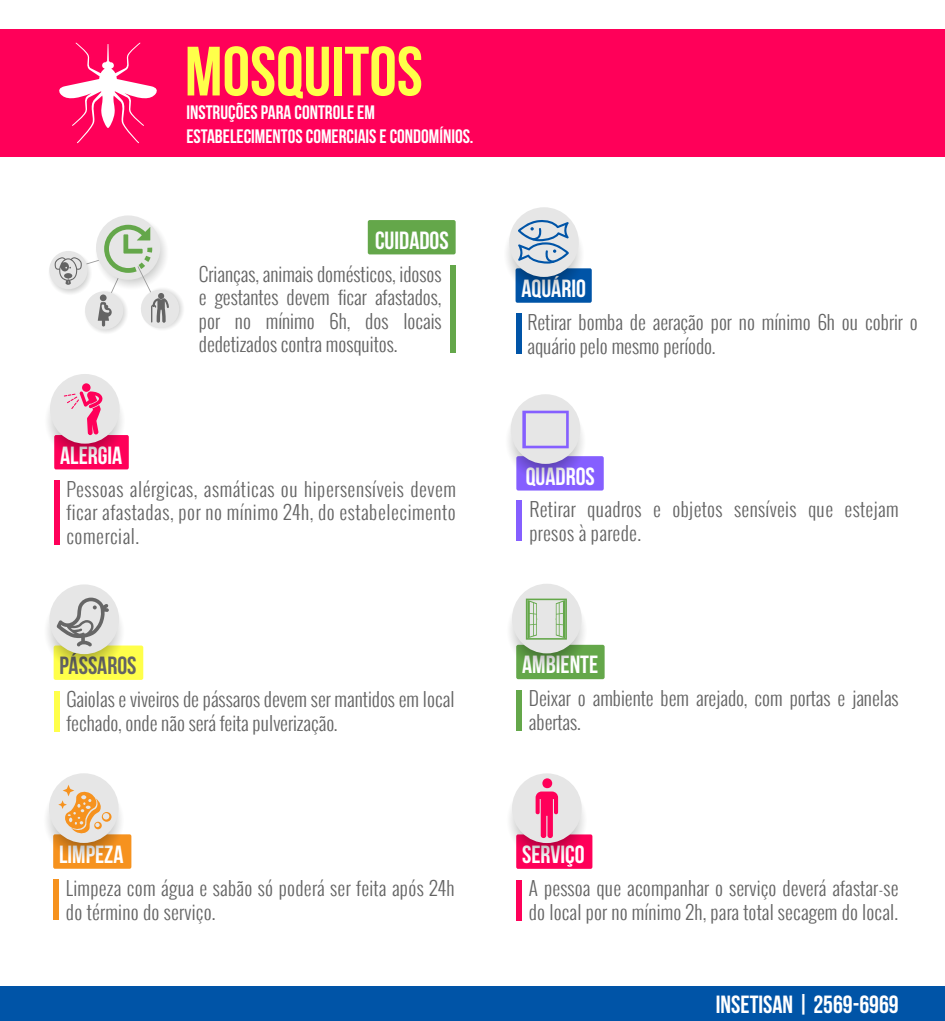
<style>
.page{position:relative;width:945px;height:1021px;background:#fff}
.page>*{position:absolute;margin:0;border:0;box-sizing:border-box;transform-origin:0 0}
.t1{font:69.56px "Bebas Neue";color:#ffff4a}
.t2{font:24.85px "Bebas Neue";color:#fff}
.t3{font:24.85px "Bebas Neue";color:#646464}
.t4{font:19.43px/23.4px "Bebas Neue";color:#fff}
.t5{font:300 19.25px/23.6px "Oswald";color:#646464}
.t6{font:300 19.25px/23.6px "Oswald";letter-spacing:.02em;color:#646464}
</style>
<div class="page">
<div style="left:368px;top:220px;width:88px;height:34px;background:#64a74a;border-radius:2px"></div>
<div style="left:0;top:29px;width:945px;height:127px;background:#ff0059"></div>
<div style="left:450px;top:265px;width:6px;height:87px;background:#64a74a"></div>
<div style="left:54px;top:645px;width:89px;height:34px;background:#ffff4a;border-radius:2px"></div>
<div style="left:54px;top:690px;width:6px;height:41px;background:#ffff4a"></div>
<div style="left:516px;top:500px;width:6px;height:41px;background:#855fff"></div>
<div style="left:516px;top:456px;width:88px;height:34px;background:#855fff;border-radius:2px"></div>
<svg style="left:38px;top:584px;width:92px;height:93px"></svg>
<div style="left:49px;top:584px;width:70px;height:70px;background:#e6e6e6;border-radius:50%"></div>
<div style="left:53px;top:834px;width:78px;height:34px;background:#f6921e;border-radius:2px"></div>
<div style="left:54px;top:879px;width:5px;height:40px;background:#f6921e"></div>
<svg style="left:37px;top:773px;width:92px;height:92px"></svg>
<div style="left:49px;top:773px;width:70px;height:69px;background:#e6e6e6;border-radius:50%"></div>
<svg style="left:499px;top:394px;width:92px;height:92px"></svg>
<div style="left:511px;top:394px;width:69px;height:70px;background:#e6e6e6;border-radius:50%"></div>
<div style="left:0;top:986px;width:945px;height:34px;background:#0054a7"></div>
<svg style="left:59px;top:42px;width:98px;height:102px"></svg>
<div style="left:49px;top:251px;width:39px;height:38px;background:#e6e6e6;border-radius:50%"></div>
<div style="left:96px;top:215px;width:64px;height:65px;background:#e6e6e6;border-radius:50%"></div>
<svg style="left:55px;top:225px;width:128px;height:108px"></svg>
<div style="left:54px;top:435px;width:75px;height:34px;background:#ff0059;border-radius:2px"></div>
<div style="left:55px;top:480px;width:5px;height:64px;background:#ff0059"></div>
<svg style="left:38px;top:374px;width:92px;height:92px"></svg>
<div style="left:50px;top:374px;width:70px;height:69px;background:#e6e6e6;border-radius:50%"></div>
<div style="left:82px;top:383px;width:9px;height:9px;background:#ff0059;border-radius:50%"></div>
<svg style="left:64px;top:391px;width:39px;height:44px"></svg>
<div style="left:516px;top:268px;width:76px;height:35px;background:#0054a7;border-radius:2px"></div>
<div style="left:516px;top:313px;width:5px;height:41px;background:#0054a7"></div>
<svg style="left:497px;top:208px;width:93px;height:92px"></svg>
<div style="left:509px;top:207px;width:70px;height:70px;background:#e6e6e6;border-radius:50%"></div>
<svg style="left:518px;top:220px;width:51px;height:43px"></svg>
<svg style="left:57px;top:597px;width:52px;height:49px"></svg>
<svg style="left:522px;top:410px;width:47px;height:38px"></svg>
<svg style="left:58px;top:784px;width:54px;height:50px"></svg>
<div style="left:516px;top:834px;width:76px;height:34px;background:#ff0059;border-radius:2px"></div>
<div style="left:517px;top:879px;width:5px;height:41px;background:#ff0059"></div>
<svg style="left:500px;top:773px;width:92px;height:92px"></svg>
<div style="left:512px;top:773px;width:70px;height:69px;background:#e6e6e6;border-radius:50%"></div>
<div style="left:516px;top:644px;width:89px;height:35px;background:#64a74a;border-radius:2px"></div>
<div style="left:517px;top:690px;width:5px;height:40px;background:#64a74a"></div>
<svg style="left:500px;top:584px;width:92px;height:92px"></svg>
<div style="left:512px;top:583px;width:70px;height:70px;background:#e6e6e6;border-radius:50%"></div>
<svg style="left:526px;top:598px;width:41px;height:41px"></svg>
<svg style="left:536px;top:778px;width:22px;height:59px"></svg>
<h1 class="t1" style="left:185px;top:33px;width:239px">MOSQUITOS</h1>
<p class="t4" style="left:186px;top:101px;width:289px">INSTRUÇÕES PARA CONTROLE EM<br>ESTABELECIMENTOS COMERCIAIS E CONDOMÍNIOS.</p>
<p class="t2" style="left:375px;top:226px;width:75px">CUIDADOS</p>
<p class="t5" style="left:199px;top:261px;width:244px;text-align:justify">Crianças, animais domésticos, idosos e gestantes devem ficar afastados, por no mínimo 6h, dos locais dedetizados contra mosquitos.</p>
<p class="t2" style="left:60px;top:441px;width:64px">ALERGIA</p>
<p class="t5" style="left:66px;top:476px;width:391px;text-align:justify">Pessoas alérgicas, asmáticas ou hipersensíveis devem ficar afastadas, por no mínimo 24h, do estabelecimento comercial.</p>
<p class="t3" style="left:60px;top:651px;width:78px">PÁSSAROS</p>
<p class="t5" style="left:66px;top:687px;width:390px">Gaiolas e viveiros de pássaros devem ser mantidos em local fechado, onde não será feita pulverização.</p>
<p class="t2" style="left:59px;top:840px;width:66px">LIMPEZA</p>
<p class="t5" style="left:66px;top:875px;width:390px">Limpeza com água e sabão só poderá ser feita após 24h do término do serviço.</p>
<p class="t2" style="left:522px;top:274px;width:66px">AQUÁRIO</p>
<p class="t5" style="left:527px;top:310px;width:392px">Retirar bomba de aeração por no mínimo 6h ou cobrir o aquário pelo mesmo período.</p>
<p class="t2" style="left:526px;top:462px;width:71px">QUADROS</p>
<p class="t6" style="left:529px;top:497px;width:371px">Retirar quadros e objetos sensíveis que estejam presos à parede.</p>
<p class="t2" style="left:522px;top:651px;width:78px">AMBIENTE</p>
<p class="t5" style="left:529px;top:686px;width:371px">Deixar o ambiente bem arejado, com portas e janelas abertas.</p>
<p class="t2" style="left:522px;top:840px;width:64px">SERVIÇO</p>
<p class="t5" style="left:529px;top:875px;width:371px">A pessoa que acompanhar o serviço deverá afastar-se do local por no mínimo 2h, para total secagem do local.</p>
<p class="t2" style="left:716px;top:990px;width:184px">INSETISAN | 2569-6969</p>
</div>
